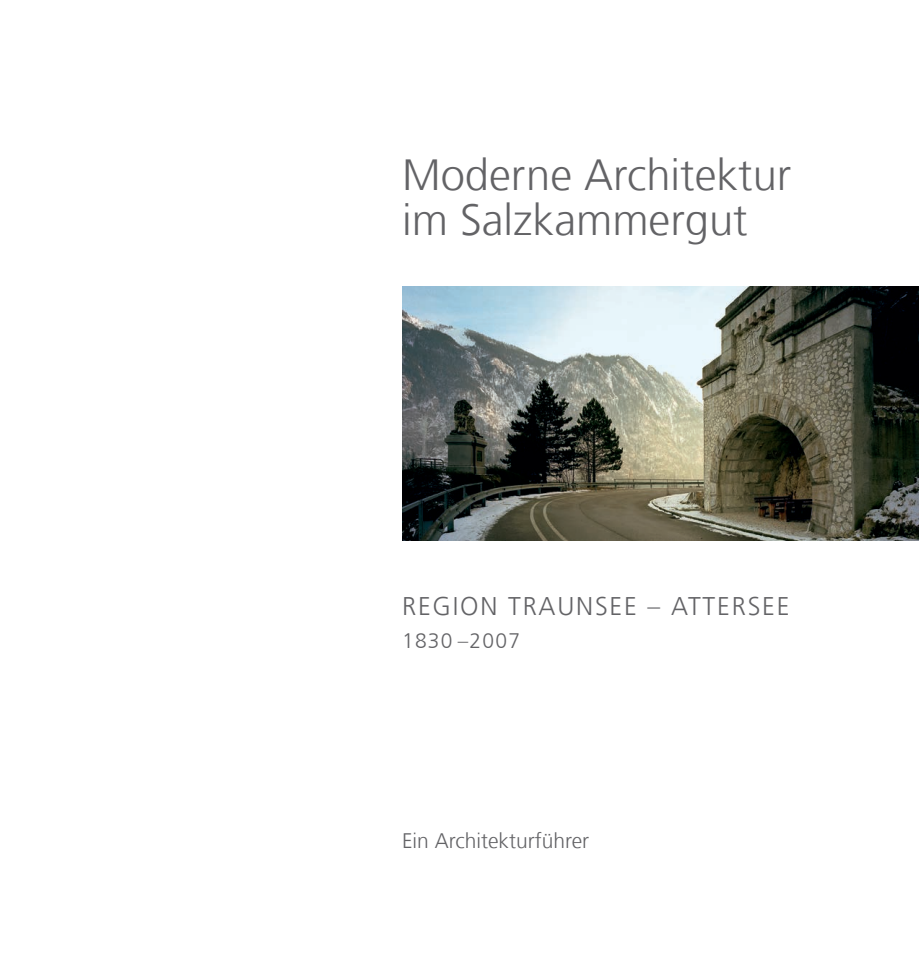
<style>
.page{position:relative;width:919px;height:961px;background:#fff}
.page>*{position:absolute;margin:0;border:0;box-sizing:border-box;transform-origin:0 0}
.t1{font:300 43.5px/45px "Frutiger";color:#636366}
.t2{font:300 25.5px "Frutiger";letter-spacing:.07em;color:#636366}
.t3{font:300 21px "Frutiger";color:#636366}
.t4{font:300 21px "Frutiger";letter-spacing:.06em;color:#636366}
</style>
<div class="page">
<img style="left:403px;top:286px;width:515px;height:255px">
<p class="t1" style="left:402px;top:153px;width:391px">Moderne Architektur im Salzkammergut</p>
<p class="t2" style="left:402px;top:592px;width:389px">Region Traunsee – Attersee</p>
<p class="t4" style="left:402px;top:629px;width:119px">1830 –2007</p>
<p class="t3" style="left:402px;top:829px;width:189px">Ein Architekturführer</p>
</div>
